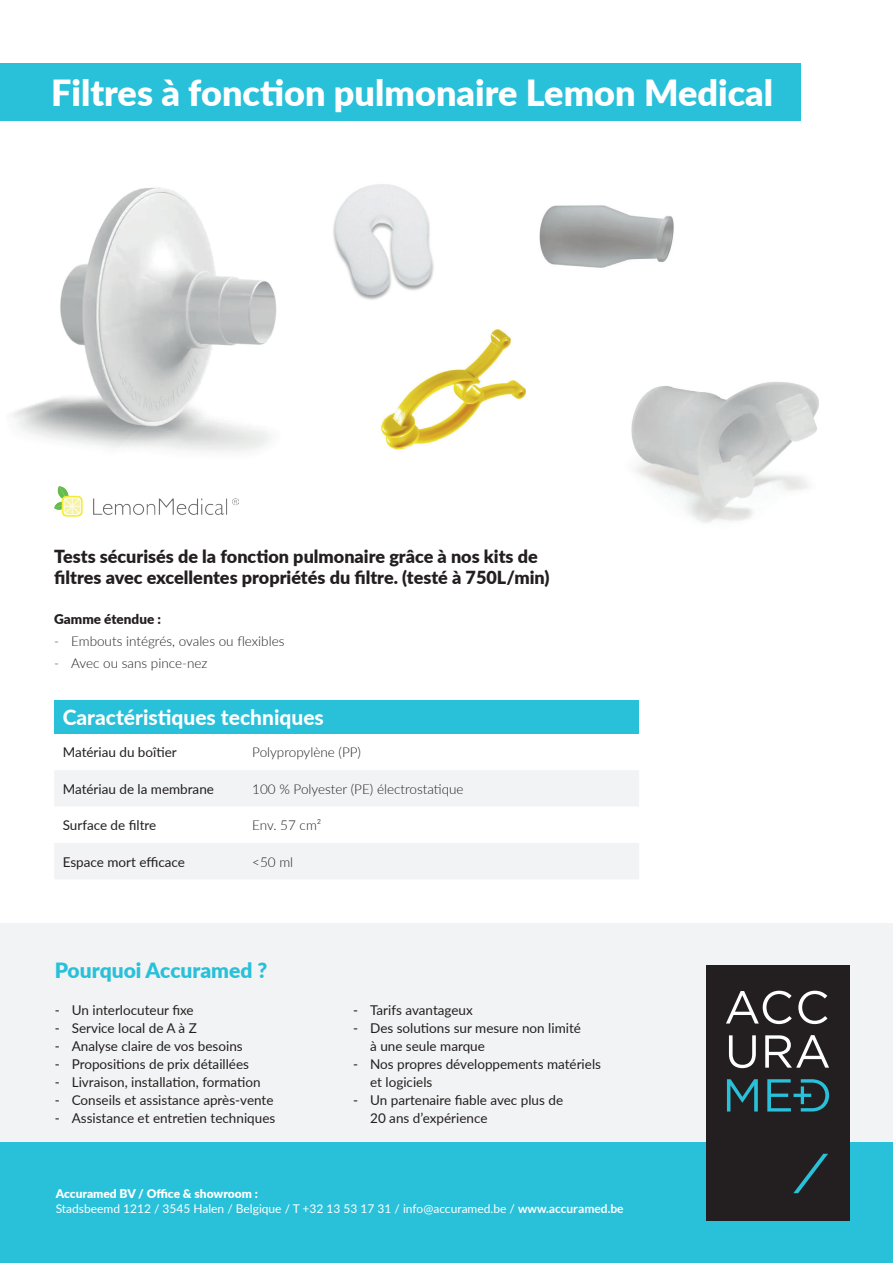
<style>
.page{position:relative;width:893px;height:1263px;background:#fff}
.page>*{position:absolute;margin:0;border:0;box-sizing:border-box;transform-origin:0 0}
.t1{font:900 36px "Lato";color:#fff}
.t2{font:800 21px "Lato";color:#fff}
.t3{font:900 21px "Lato";color:#29c0da}
.t4{font:900 18px/21.6px "Lato";color:#231f20}
.t5{font:13.5px/18px "Lato";color:#231f20}
.t6{font:300 13.5px "Lato";color:#231f20}
.t7{font:900 13.5px "Lato";color:#231f20}
.t8{font:12px/14.4px "Lato";color:#fff}
.s1{font-weight:900}
.s2{font-weight:700}
</style>
<div class="page">
<img style="left:333px;top:184px;width:101px;height:116px">
<img style="left:13px;top:187px;width:264px;height:265px">
<img style="left:631px;top:382px;width:188px;height:141px">
<img style="left:539px;top:205px;width:135px;height:63px">
<img style="left:381px;top:329px;width:146px;height:121px">
<div style="left:0;top:64px;width:801px;height:57px;background:#29c0da"></div>
<img style="left:55px;top:486px;width:183px;height:31px">
<div style="left:0;top:923px;width:893px;height:237px;background:#f2f3f4"></div>
<div style="left:0;top:1143px;width:893px;height:120px;background:#29c0da"></div>
<div style="left:706px;top:965px;width:144px;height:255px;background:#231f20"></div>
<svg style="left:793px;top:1154px;width:35px;height:39px"></svg>
<svg style="left:798px;top:991px;width:29px;height:33px"></svg>
<svg style="left:729px;top:1035px;width:27px;height:33px"></svg>
<svg style="left:727px;top:1079px;width:31px;height:32px"></svg>
<svg style="left:765px;top:1035px;width:64px;height:33px"></svg>
<svg style="left:767px;top:1079px;width:62px;height:32px"></svg>
<svg style="left:726px;top:991px;width:66px;height:33px"></svg>
<div style="left:54px;top:700px;width:585px;height:34px;background:#29c0da"></div>
<svg style="left:54px;top:770px;width:585px;height:109px;fill:#f2f3f4"></svg>
<h1 class="t1" style="left:51px;top:65px;width:724px">Filtres à fonction pulmonaire Lemon Medical</h1>
<h3 class="t4" style="left:54px;top:544px;width:497px">Tests sécurisés de la fonction pulmonaire grâce à nos kits de filtres avec excellentes propriétés du filtre. (testé à 750L/min)</h3>
<p class="t7" style="left:54px;top:609px;width:108px">Gamme étendue :</p>
<p class="t6" style="left:54px;top:632px;width:232px">- Embouts intégrés, ovales ou flexibles</p>
<p class="t6" style="left:54px;top:654px;width:155px">- Avec ou sans pince-nez</p>
<h2 class="t2" style="left:63px;top:702px;width:263px">Caractéristiques techniques</h2>
<p class="t5" style="left:63px;top:743px;width:116px">Matériau du boîtier</p>
<p class="t6" style="left:252px;top:743px;width:110px">Polypropylène (PP)</p>
<p class="t5" style="left:63px;top:779px;width:153px">Matériau de la membrane</p>
<p class="t6" style="left:252px;top:779px;width:213px">100 % Polyester (PE) électrostatique</p>
<p class="t5" style="left:63px;top:816px;width:95px">Surface de filtre</p>
<p class="t6" style="left:252px;top:816px;width:71px">Env. 57 cm²</p>
<p class="t5" style="left:63px;top:852px;width:124px">Espace mort efficace</p>
<p class="t6" style="left:252px;top:852px;width:42px">&lt;50 ml</p>
<h2 class="t3" style="left:55px;top:955px;width:214px">Pourquoi Accuramed ?</h2>
<p class="t5" style="left:55px;top:1000px;width:140px">- Un interlocuteur fixe</p>
<p class="t5" style="left:55px;top:1018px;width:144px">- Service local de A à Z</p>
<p class="t5" style="left:55px;top:1036px;width:189px">- Analyse claire de vos besoins</p>
<p class="t5" style="left:55px;top:1054px;width:196px">- Propositions de prix détaillées</p>
<p class="t5" style="left:55px;top:1072px;width:207px">- Livraison, installation, formation</p>
<p class="t5" style="left:55px;top:1090px;width:220px">- Conseils et assistance après-vente</p>
<p class="t5" style="left:55px;top:1108px;width:222px">- Assistance et entretien techniques</p>
<p class="t5" style="left:353px;top:1000px;width:121px">- Tarifs avantageux</p>
<p class="t5" style="left:370px;top:1018px;width:212px;text-indent:-17px">- Des solutions sur mesure non limité à une seule marque</p>
<p class="t5" style="left:370px;top:1054px;width:232px;text-indent:-17px">- Nos propres développements matériels et logiciels</p>
<p class="t5" style="left:370px;top:1090px;width:194px;text-indent:-17px">- Un partenaire fiable avec plus de<br>20 ans d’expérience</p>
<p class="t8" style="left:56px;top:1186px;width:569px"><span class="s1">Accuramed BV / Office &amp; showroom :<br></span>Stadsbeemd 1212 / 3545 Halen / Belgique / T +32 13 53 17 31 / info@accuramed.be / <span class="s2">www.accuramed.be</span></p>
</div>
